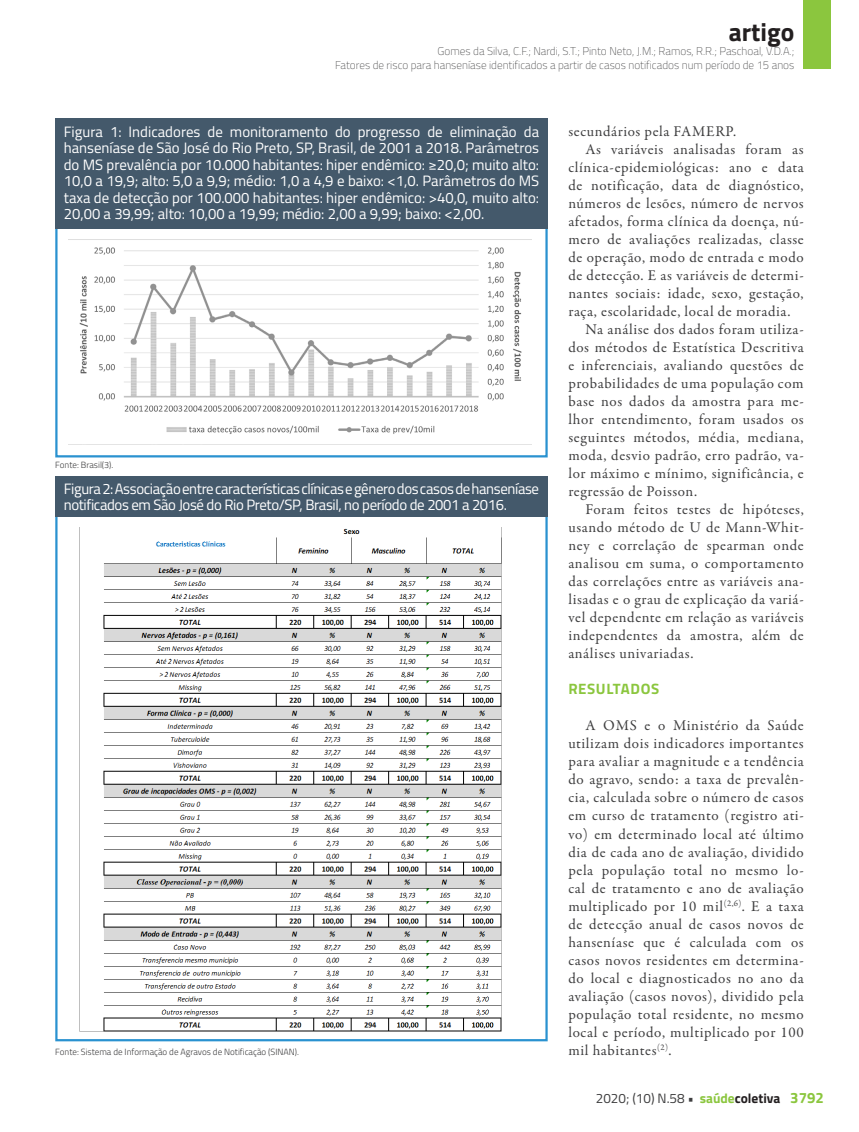
<style>
.page{position:relative;width:859px;height:1132px;background:#fff}
.page>*{position:absolute;margin:0;border:0;box-sizing:border-box;transform-origin:0 0}
.t1{font:700 25.5px "Titillium";color:#231f20}
.TXT{font:15px/18px "Garamond Premr Pro";letter-spacing:.04em;color:#3e3e3f;text-align:justify}
.t2{font:15px/16.5px "Titillium";letter-spacing:-.025em;color:#fff;text-align:justify}
.TÍTULO{font:700 15px "Titillium";letter-spacing:.04em;color:#8bc63e}
.t3{font:13.5px "Titillium";color:#3e3e3f}
.t4{font:100 11.25px/13.5px "Titillium";color:#3e3e3f;text-align:right}
.LEGENDA_DE_FOTO{font:300 9px "Titillium";color:#3e3e3f}
.s1{font-weight:700}
.s2{font-weight:700;color:#8bc63e}
.s3{font-weight:700;color:#231f20}
.s4{font-weight:700;font-size:15px;color:#8bc63e}
</style>
<div class="page">
<div style="left:804px;top:0;width:27px;height:69px;background:#8bc63e"></div>
<div style="left:55px;top:226px;width:493px;height:231px;border:2px solid #2a92d0"></div>
<img style="left:68px;top:239px;width:463px;height:195px">
<div style="left:55px;top:118px;width:493px;height:110px;background:#44596b"></div>
<img style="left:79px;top:527px;width:423px;height:504px">
<div style="left:55px;top:476px;width:493px;height:40px;background:#44596b"></div>
<h1 class="t1" style="left:729px;top:12px;width:67px">artigo</h1>
<p class="t4" style="left:335px;top:44px;width:461px">Gomes da Silva, C.F.; Nardi, S.T.; Pinto Neto, J.M.; Ramos, R.R.; Paschoal, V.D.A.;<br>Fatores de risco para hanseníase identificados a partir de casos notificados num período de 15 anos</p>
<p class="t2" style="left:64px;top:122px;width:477px">Figura 1: Indicadores de monitoramento do progresso de eliminação da hanseníase de São José do Rio Preto, SP, Brasil, de 2001 a 2018. Parâmetros do MS prevalência por 10.000 habitantes: hiper endêmico: ≥20,0; muito alto:<br>10,0 a 19,9; alto: 5,0 a 9,9; médio: 1,0 a 4,9 e baixo: &lt;1,0. Parâmetros do MS taxa de detecção por 100.000 habitantes: hiper endêmico: &gt;40,0, muito alto:<br>20,00 a 39,99; alto: 10,00 a 19,99; médio: 2,00 a 9,99; baixo: &lt;2,00.</p>
<p class="LEGENDA_DE_FOTO" style="left:55px;top:458px;width:60px">Fonte: Brasil(3).</p>
<p class="t2" style="left:64px;top:479px;width:477px">Figura 2: Associação entre características clínicas e gênero dos casos de hanseníase notificados em São José do Rio Preto/SP, Brasil, no período de 2001 a 2016.</p>
<p class="LEGENDA_DE_FOTO" style="left:55px;top:1044px;width:245px">Fonte: Sistema de Informação de Agravos de Notificação (SINAN).</p>
<p class="TXT" style="left:568px;top:122px;width:169px">secundários pela FAMERP.</p>
<p class="TXT" style="left:568px;top:140px;width:237px;text-indent:17px">As variáveis analisadas foram as clínica-epidemiológicas: ano e data de notificação, data de diagnóstico, números de lesões, número de nervos afetados, forma clínica da doença, nú&shy;mero de avaliações realizadas, classe de operação, modo de entrada e modo de detecção. E as variáveis de determi&shy;nantes sociais: idade, sexo, gestação, raça, escolaridade, local de moradia.</p>
<p class="TXT" style="left:568px;top:320px;width:237px;text-indent:17px">Na análise dos dados foram utiliza&shy;dos métodos de Estatística Descritiva e inferenciais, avaliando questões de probabilidades de uma população com base nos dados da amostra para me&shy;lhor entendimento, foram usados os seguintes métodos, média, mediana, moda, desvio padrão, erro padrão, va&shy;lor máximo e mínimo, significância, e regressão de Poisson.</p>
<p class="TXT" style="left:568px;top:500px;width:237px;text-indent:17px">Foram feitos testes de hipóteses, usando método de U de Mann-Whit&shy;ney e correlação de spearman onde analisou em suma, o comportamento das correlações entre as variáveis ana&shy;lisadas e o grau de explicação da variá&shy;vel dependente em relação as variáveis independentes da amostra, além de análises univariadas.</p>
<p class="TÍTULO" style="left:568px;top:677px;width:92px">RESULTADOS</p>
<p class="TXT" style="left:568px;top:716px;width:237px;text-indent:17px">A OMS e o Ministério da Saúde utilizam dois indicadores importantes para avaliar a magnitude e a tendência do agravo, sendo: a taxa de prevalên&shy;cia, calculada sobre o número de casos em curso de tratamento (registro ati&shy;vo) em determinado local até último dia de cada ano de avaliação, dividido pela população total no mesmo lo&shy;cal de tratamento e ano de avaliação multiplicado por 10 mil<sup>(2,6)</sup>. E a taxa de detecção anual de casos novos de hanseníase que é calculada com os casos novos residentes em determina&shy;do local e diagnosticados no ano da avaliação (casos novos), dividido pela população total residente, no mesmo local e período, multiplicado por 100 mil habitantes<sup>(2)</sup>.</p>
<p class="t3" style="left:596px;top:1087px;width:230px">2020; (10) N.58 <span class="s1">•</span> <span class="s2">saúde</span><span class="s3">coletiva</span> <span class="s4">3792</span></p>
</div>
